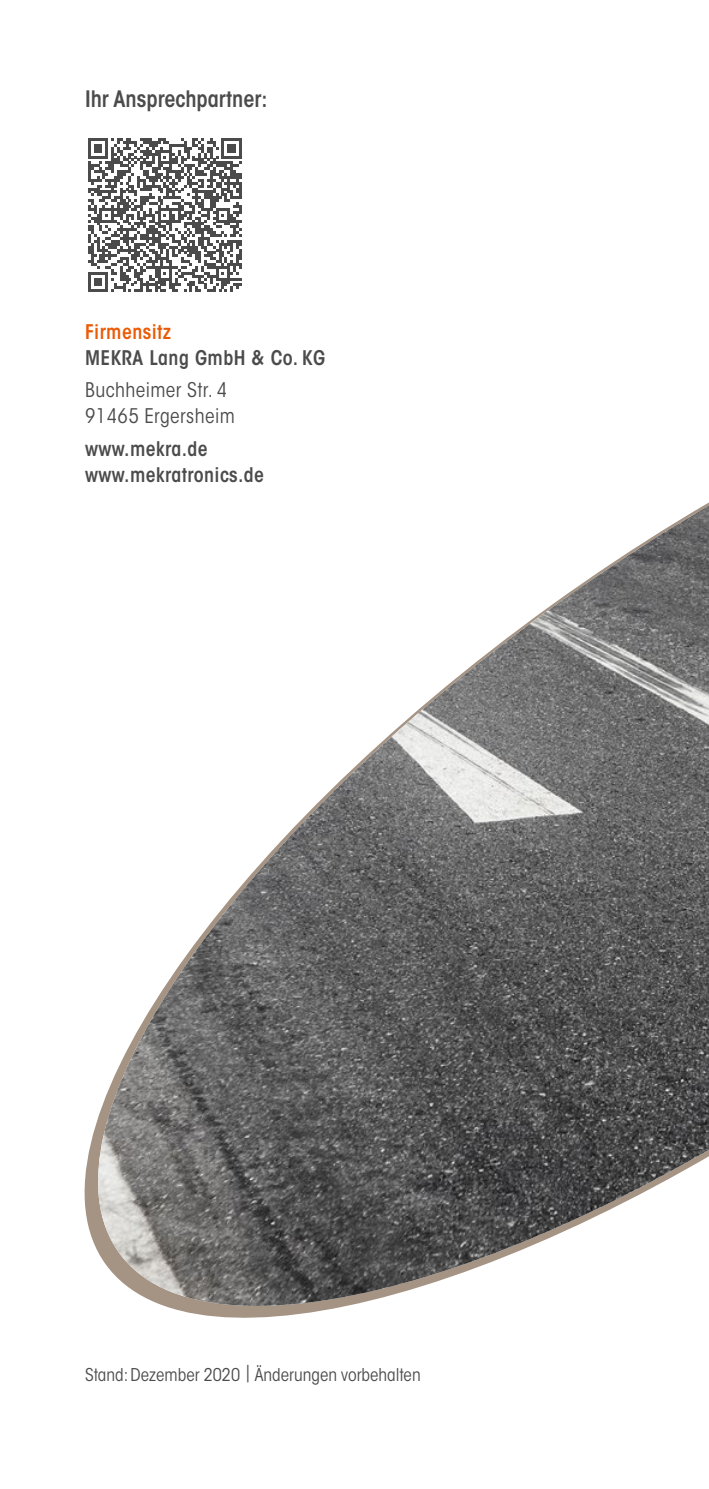
<style>
.page{position:relative;width:709px;height:1489px;background:#fff}
.page>*{position:absolute;margin:0;border:0;box-sizing:border-box;transform-origin:0 0}
.t1{font:600 condensed 22.5px "ITC Avant Garde Std";color:#4c4b4b}
.t2{font:600 condensed 20px/25.8px "ITC Avant Garde Std";letter-spacing:.02em;color:#4c4b4b}
.t3{font:condensed 20px/25.8px "ITC Avant Garde Std";letter-spacing:.02em;color:#4c4b4b}
.t4{font:600 condensed 20px "ITC Avant Garde Std";letter-spacing:.02em;color:#ea5a06}
.t5{font:condensed 17.5px "ITC Avant Garde Std";color:#4c4b4b}
</style>
<div class="page">
<img style="left:84px;top:502px;width:625px;height:809px">
<svg style="left:88px;top:138px;width:154px;height:154px"></svg>
<p class="t1" style="left:85px;top:84px;width:184px">Ihr Ansprechpartner:</p>
<p class="t4" style="left:85px;top:319px;width:88px">Firmensitz</p>
<p class="t2" style="left:85px;top:344px;width:242px">MEKRA Lang GmbH &amp; Co. KG</p>
<p class="t3" style="left:85px;top:377px;width:151px">Buchheimer Str. 4<br>91465 Ergersheim</p>
<p class="t2" style="left:85px;top:436px;width:180px">www.mekra.de www.mekratronics.de</p>
<p class="t5" style="left:85px;top:1363px;width:337px">Stand: Dezember 2020 | Änderungen vorbehalten</p>
</div>
